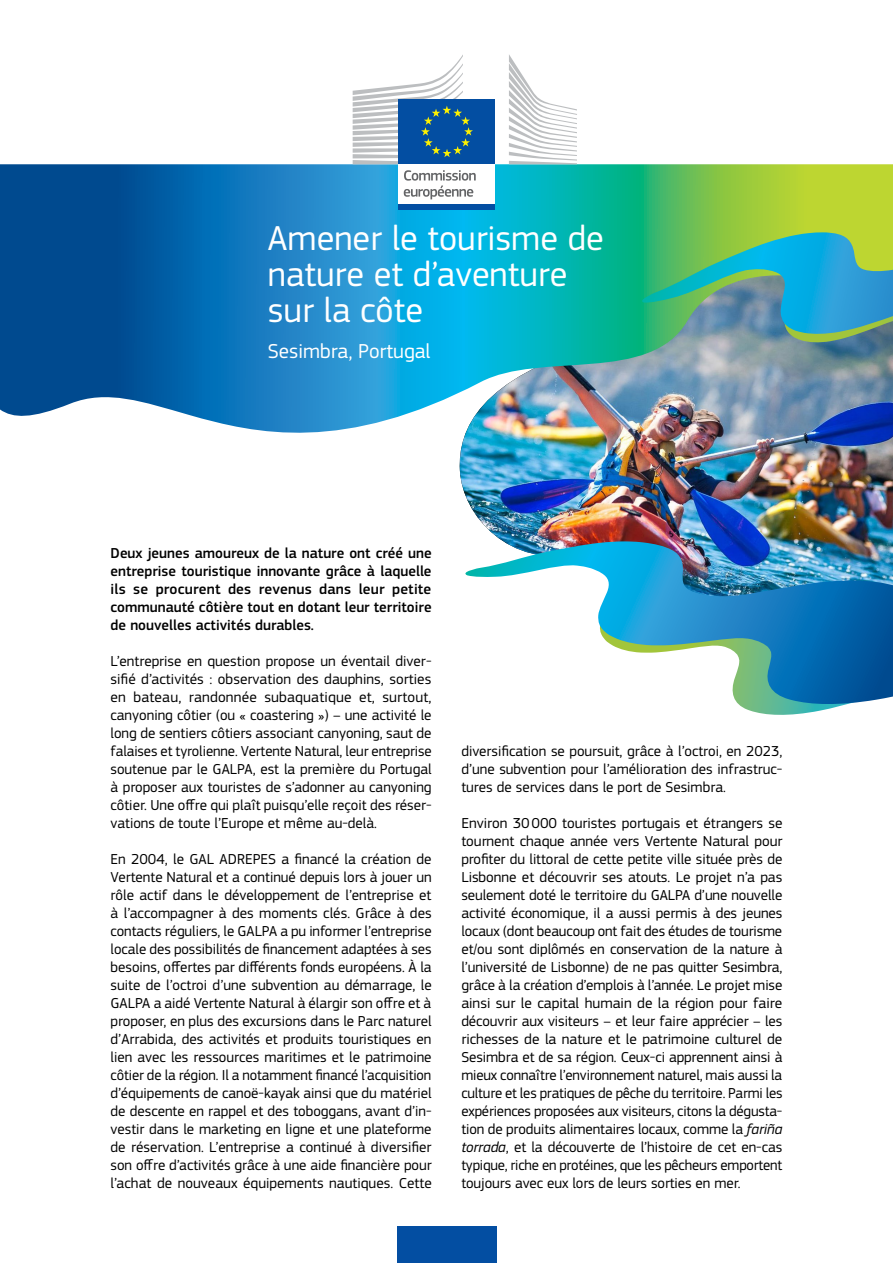
<style>
.page{position:relative;width:893px;height:1263px;background:#fff}
.page>*{position:absolute;margin:0;border:0;box-sizing:border-box;transform-origin:0 0}
.t1{font:36px/36px "EC Square Sans Pro";color:#fff}
.t2{font:21px "EC Square Sans Pro";color:#fff}
.t3{font:15px/18px "EC Square Sans Pro";color:#000;text-align:justify}
.t4{font:500 15px/18px "EC Square Sans Pro";color:#000;text-align:justify}
.s1{font-style:italic}
</style>
<div class="page">
<img style="left:459px;top:453px;width:434px;height:88px">
<img style="left:0;top:164px;width:893px;height:289px">
<svg style="left:741px;top:706px;width:99px;height:9px"></svg>
<svg style="left:636px;top:232px;width:257px;height:111px;background:#48aa9c"></svg>
<img style="left:465px;top:541px;width:428px;height:165px">
<div style="left:397px;top:1227px;width:99px;height:36px;background:#034ea2"></div>
<div style="left:398px;top:162px;width:97px;height:43px;background:#fff"></div>
<div style="left:398px;top:100px;width:97px;height:64px;background:#034ea2"></div>
<svg style="left:353px;top:55px;width:120px;height:109px"></svg>
<div style="left:398px;top:204px;width:97px;height:6px;background:#034ea2"></div>
<svg style="left:509px;top:54px;width:68px;height:110px"></svg>
<svg style="left:404px;top:170px;width:72px;height:29px"></svg>
<h1 class="t1" style="left:268px;top:221px;width:337px">Amener le tourisme de nature et d’aventure sur la côte</h1>
<h2 class="t2" style="left:268px;top:339px;width:164px">Sesimbra, Portugal</h2>
<p class="t4" style="left:111px;top:544px;width:323px">Deux jeunes amoureux de la nature ont créé une entreprise touristique innovante grâce à laquelle ils se procurent des revenus dans leur petite communauté côtière tout en dotant leur territoire de nouvelles activités durables.</p>
<p class="t3" style="left:111px;top:652px;width:323px">L’entreprise en question propose un éventail diver&shy;sifié d’activités : observation des dauphins, sorties en bateau, randonnée subaquatique et, surtout, canyoning côtier (ou « coastering ») – une activité le long de sentiers côtiers associant canyoning, saut de falaises et tyrolienne. Vertente Natural, leur entreprise soutenue par le GALPA, est la première du Portugal à proposer aux touristes de s’adonner au canyoning côtier. Une offre qui plaît puisqu’elle reçoit des réser&shy;vations de toute l’Europe et même au-delà.</p>
<p class="t3" style="left:111px;top:850px;width:323px">En 2004, le GAL ADREPES a financé la création de Vertente Natural et a continué depuis lors à jouer un rôle actif dans le développement de l’entreprise et à l’accompagner à des moments clés. Grâce à des contacts réguliers, le GALPA a pu informer l’entreprise locale des possibilités de financement adaptées à ses besoins, offertes par différents fonds européens. À la suite de l’octroi d’une subvention au démarrage, le GALPA a aidé Vertente Natural à élargir son offre et à proposer, en plus des excursions dans le Parc naturel d’Arrabida, des activités et produits touristiques en lien avec les ressources maritimes et le patrimoine côtier de la région. Il a notamment financé l’acquisition d’équipements de canoë-kayak ainsi que du matériel de descente en rappel et des toboggans, avant d’in&shy;vestir dans le marketing en ligne et une plateforme de réservation. L’entreprise a continué à diversifier son offre d’activités grâce à une aide financière pour l’achat de nouveaux équipements nautiques. Cette</p>
<p class="t3" style="left:461px;top:742px;width:323px">diversification se poursuit, grâce à l’octroi, en 2023, d’une subvention pour l’amélioration des infrastruc&shy;tures de services dans le port de Sesimbra.</p>
<p class="t3" style="left:461px;top:814px;width:323px">Environ 30000 touristes portugais et étrangers se tournent chaque année vers Vertente Natural pour profiter du littoral de cette petite ville située près de Lisbonne et découvrir ses atouts. Le projet n’a pas seulement doté le territoire du GALPA d’une nouvelle activité économique, il a aussi permis à des jeunes locaux (dont beaucoup ont fait des études de tourisme et/ou sont diplômés en conservation de la nature à l’université de Lisbonne) de ne pas quitter Sesimbra, grâce à la création d’emplois à l’année. Le projet mise ainsi sur le capital humain de la région pour faire découvrir aux visiteurs – et leur faire apprécier – les richesses de la nature et le patrimoine culturel de Sesimbra et de sa région. Ceux-ci apprennent ainsi à mieux connaître l’environnement naturel, mais aussi la culture et les pratiques de pêche du territoire. Parmi les expériences proposées aux visiteurs, citons la dégusta&shy;tion de produits alimentaires locaux, comme la <span class="s1">fariña torrada</span>, et la découverte de l’histoire de cet en-cas typique, riche en protéines, que les pêcheurs emportent toujours avec eux lors de leurs sorties en mer.</p>
</div>
